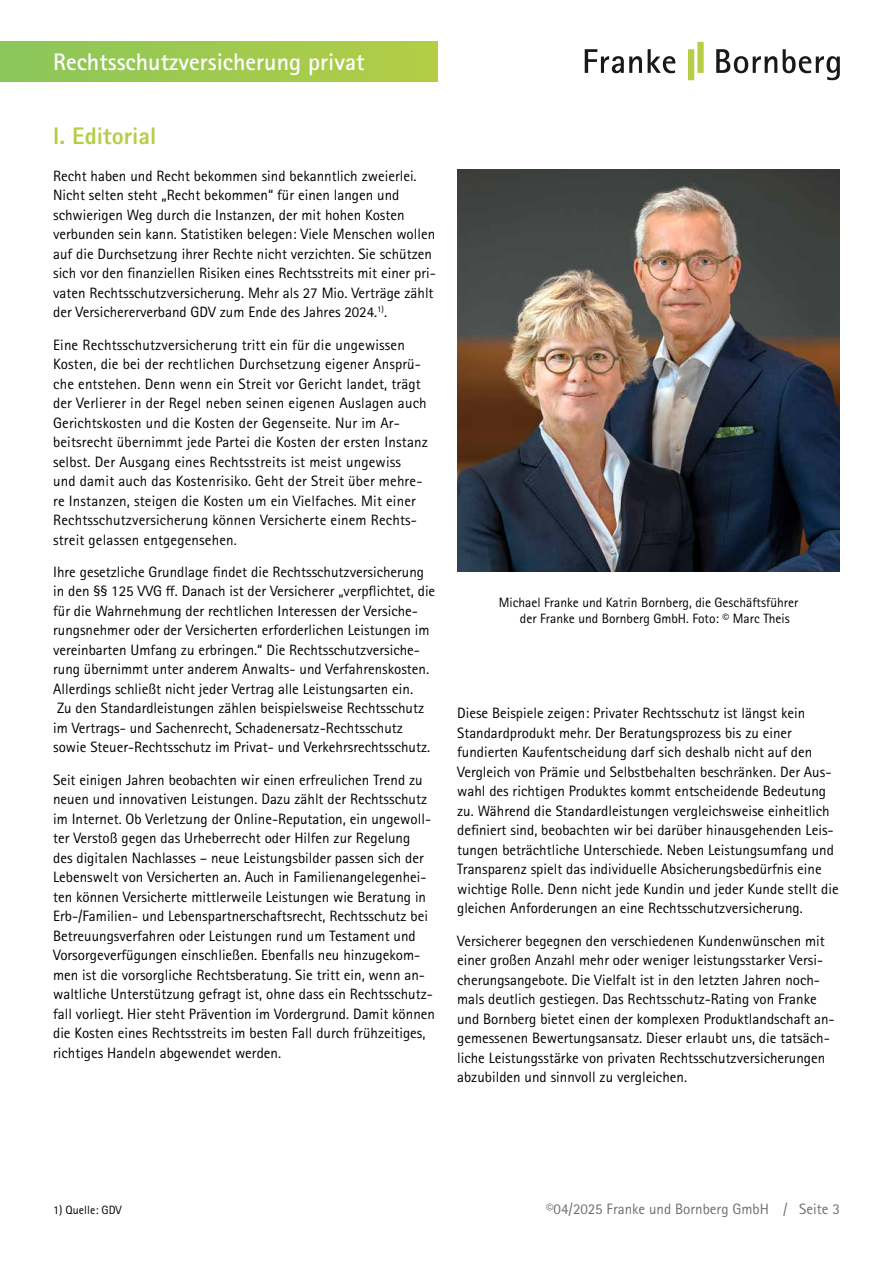
<style>
.page{position:relative;width:893px;height:1263px;background:#fff}
.page>*{position:absolute;margin:0;border:0;box-sizing:border-box;transform-origin:0 0}
.t1{font:700 24px "Rotis Sans Serif Pro";color:#fff}
.t2{font:800 24px "Rotis Sans Serif Pro";color:#b4ce47}
.t3{font:15px/19.5px "Rotis Sans Serif Pro";color:#000}
.t4{font:15px "Rotis Sans Serif Pro";color:#706f6f}
.t5{font:13.5px/16.5px "Rotis Sans Serif Pro";color:#000}
.t6{font:12px "Rotis Sans Serif Pro";color:#000}
</style>
<div class="page">
<div style="left:0;top:41px;width:437px;height:40px;background:linear-gradient(to right,#8ac65b,#b4cd45)"></div>
<svg style="left:716px;top:49px;width:124px;height:31px"></svg>
<svg style="left:585px;top:49px;width:90px;height:24px"></svg>
<div style="left:688px;top:49px;width:6px;height:31px;background:#b5ce46"></div>
<div style="left:697px;top:42px;width:7px;height:31px;background:#b5ce46"></div>
<img style="left:457px;top:169px;width:383px;height:403px">
<h1 class="t1" style="left:53px;top:46px;width:313px">Rechtsschutzversicherung privat</h1>
<h1 class="t2" style="left:53px;top:121px;width:105px">I. Editorial</h1>
<p class="t3" style="left:53px;top:166px;width:384px">Recht haben und Recht bekommen sind bekanntlich zweierlei.<br>Nicht selten steht „Recht bekommen“ für einen langen und schwierigen Weg durch die Instanzen, der mit hohen Kosten verbunden sein kann. Statistiken belegen: Viele Menschen wollen auf die Durchsetzung ihrer Rechte nicht verzichten. Sie schützen sich vor den finanziellen Risiken eines Rechtsstreits mit einer pri&shy;vaten Rechtsschutzversicherung. Mehr als 27 Mio. Verträge zählt der Versichererverband GDV zum Ende des Jahres 2024.<sup>1)</sup>.</p>
<p class="t3" style="left:53px;top:335px;width:376px">Eine Rechtsschutzversicherung tritt ein für die ungewissen Kosten, die bei der rechtlichen Durchsetzung eigener Ansprü&shy;che entstehen. Denn wenn ein Streit vor Gericht landet, trägt der Verlierer in der Regel neben seinen eigenen Auslagen auch Gerichtskosten und die Kosten der Gegenseite. Nur im Ar&shy;beitsrecht übernimmt jede Partei die Kosten der ersten Instanz selbst. Der Ausgang eines Rechtsstreits ist meist ungewiss<br>und damit auch das Kostenrisiko. Geht der Streit über mehre&shy;re Instanzen, steigen die Kosten um ein Vielfaches. Mit einer Rechtsschutzversicherung können Versicherte einem Rechts&shy;streit gelassen entgegensehen.</p>
<p class="t3" style="left:53px;top:562px;width:384px">Ihre gesetzliche Grundlage findet die Rechtsschutzversicherung in den §§ 125 VVG ff. Danach ist der Versicherer „verpflichtet, die für die Wahrnehmung der rechtlichen Interessen der Versiche&shy;rungsnehmer oder der Versicherten erforderlichen Leistungen im vereinbarten Umfang zu erbringen.“ Die Rechtsschutzversiche&shy;rung übernimmt unter anderem Anwalts- und Verfahrenskosten.<br>Allerdings schließt nicht jeder Vertrag alle Leistungsarten ein.<br>Zu den Standardleistungen zählen beispielsweise Rechtsschutz im Vertrags- und Sachenrecht, Schadenersatz-Rechtsschutz sowie Steuer-Rechtsschutz im Privat- und Verkehrsrechtsschutz.</p>
<p class="t3" style="left:53px;top:770px;width:383px">Seit einigen Jahren beobachten wir einen erfreulichen Trend zu neuen und innovativen Leistungen. Dazu zählt der Rechtsschutz im Internet. Ob Verletzung der Online-Reputation, ein ungewoll&shy;ter Verstoß gegen das Urheberrecht oder Hilfen zur Regelung<br>des digitalen Nachlasses – neue Leistungsbilder passen sich der Lebenswelt von Versicherten an. Auch in Familienangelegenhei&shy;ten können Versicherte mittlerweile Leistungen wie Beratung in Erb-/Familien- und Lebenspartnerschaftsrecht, Rechtsschutz bei Betreuungsverfahren oder Leistungen rund um Testament und Vorsorgeverfügungen einschließen. Ebenfalls neu hinzugekom&shy;men ist die vorsorgliche Rechtsberatung. Sie tritt ein, wenn an&shy;waltliche Unterstützung gefragt ist, ohne dass ein Rechtsschutz&shy;fall vorliegt. Hier steht Prävention im Vordergrund. Damit können die Kosten eines Rechtsstreits im besten Fall durch frühzeitiges, richtiges Handeln abgewendet werden.</p>
<p class="t5" style="left:520px;top:594px;width:280px;text-indent:-21px">Michael Franke und Katrin Bornberg, die Geschäftsführer der Franke und Bornberg GmbH. Foto: © Marc Theis</p>
<p class="t3" style="left:457px;top:704px;width:383px">Diese Beispiele zeigen: Privater Rechtsschutz ist längst kein Standardprodukt mehr. Der Beratungsprozess bis zu einer fundierten Kaufentscheidung darf sich deshalb nicht auf den Vergleich von Prämie und Selbstbehalten beschränken. Der Aus&shy;wahl des richtigen Produktes kommt entscheidende Bedeutung zu. Während die Standardleistungen vergleichsweise einheitlich definiert sind, beobachten wir bei darüber hinausgehenden Leis&shy;tungen beträchtliche Unterschiede. Neben Leistungsumfang und Transparenz spielt das individuelle Absicherungsbedürfnis eine wichtige Rolle. Denn nicht jede Kundin und jeder Kunde stellt die gleichen Anforderungen an eine Rechtsschutzversicherung.</p>
<p class="t3" style="left:457px;top:931px;width:379px">Versicherer begegnen den verschiedenen Kundenwünschen mit einer großen Anzahl mehr oder weniger leistungsstarker Versi&shy;cherungsangebote. Die Vielfalt ist in den letzten Jahren noch&shy;mals deutlich gestiegen. Das Rechtsschutz-Rating von Franke und Bornberg bietet einen der komplexen Produktlandschaft an&shy;gemessenen Bewertungsansatz. Dieser erlaubt uns, die tatsäch&shy;liche Leistungsstärke von privaten Rechtsschutzversicherungen abzubilden und sinnvoll zu vergleichen.</p>
<p class="t6" style="left:53px;top:1203px;width:70px">1) Quelle: GDV</p>
<p class="t4" style="left:546px;top:1200px;width:295px">©04/2025 Franke und Bornberg GmbH / Seite 3</p>
</div>
